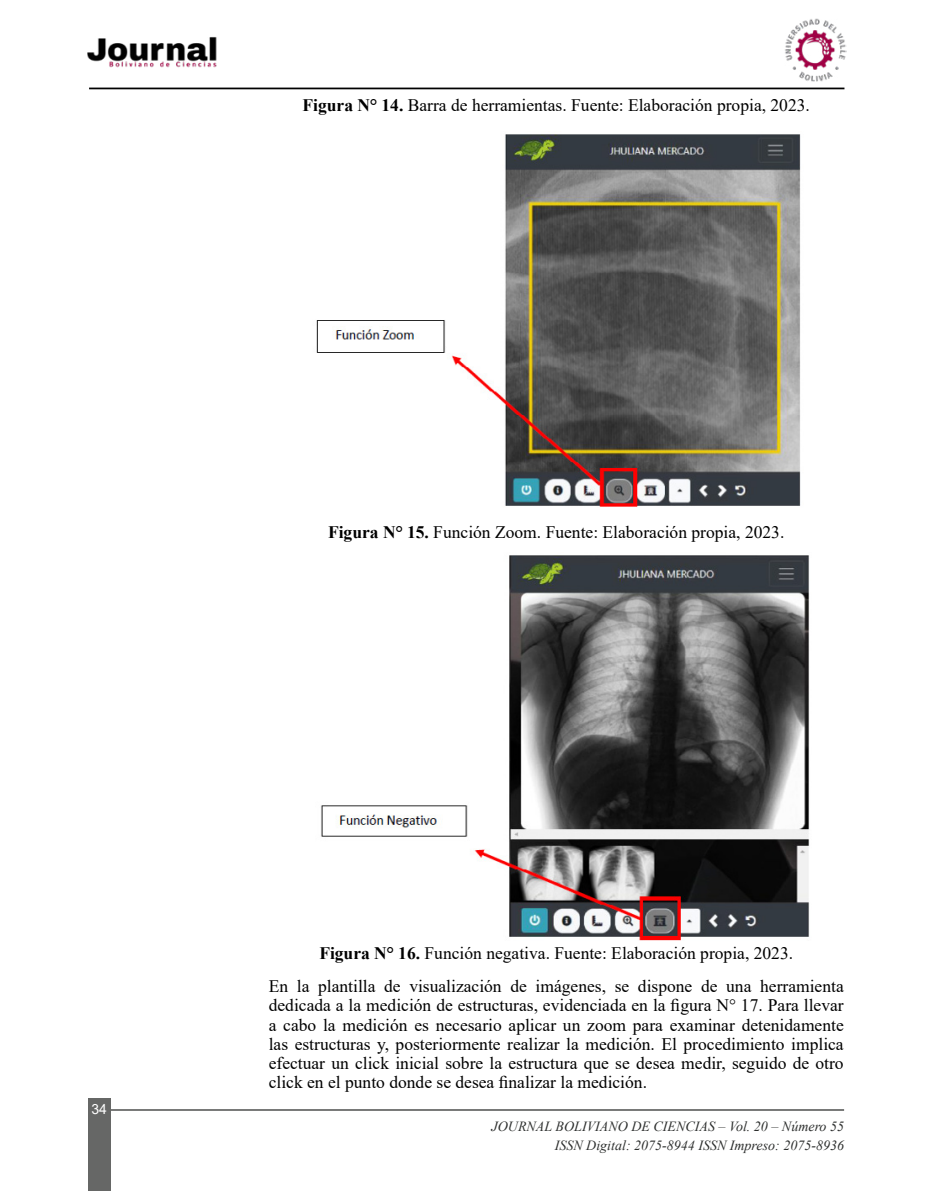
<style>
.page{position:relative;width:943px;height:1191px;background:#fff}
.page>*{position:absolute;margin:0;border:0;box-sizing:border-box;transform-origin:0 0}
.t1{font:17.5px/19.2px "Times New Roman";color:#000;text-align:center}
.t2{font:italic 14px/19.2px "Times New Roman";color:#2d2f2e;text-align:right}
.t3{font:14px "Arial";color:#fff}
.s1{font-weight:700}
</style>
<div class="page">
<img style="left:88px;top:37px;width:129px;height:31px">
<hr style="left:99px;top:1109px;width:745px;height:1px;background:#676867">
<hr style="left:89px;top:88px;width:755px;height:1px;background:#000">
<div style="left:88px;top:1098px;width:22px;height:93px;background:#666766"></div>
<img style="left:785px;top:19px;width:61px;height:62px">
<img style="left:321px;top:555px;width:489px;height:385px">
<img style="left:316px;top:134px;width:485px;height:373px">
<p class="t1" style="left:302px;top:95px;width:509px"><span class="s1">Figura N° 14.</span> Barra de herramientas. Fuente: Elaboración propia, 2023.</p>
<p class="t3" style="left:91px;top:1099px;width:17px">34</p>
<p class="t1" style="left:328px;top:522px;width:458px"><span class="s1">Figura N° 15.</span> Función Zoom. Fuente: Elaboración propia, 2023.</p>
<p class="t1" style="left:269px;top:936px;width:576px;line-height:33.2px"><span class="s1">Figura N° 16.</span> Función negativa. Fuente: Elaboración propia, 2023.<br>En la plantilla de visualización de imágenes, se dispone de una herramienta</p>
<p class="t1" style="left:269px;top:995px;width:576px;text-align:justify">dedicada a la medición de estructuras, evidenciada en la figura N° 17. Para llevar a cabo la medición es necesario aplicar un zoom para examinar detenidamente las estructuras y, posteriormente realizar la medición. El procedimiento implica efectuar un click inicial sobre la estructura que se desea medir, seguido de otro click en el punto donde se desea finalizar la medición.</p>
<p class="t2" style="left:491px;top:1116px;width:354px">JOURNAL BOLIVIANO DE CIENCIAS – Vol. 20 – Número 55<br>ISSN Digital: 2075-8944 ISSN Impreso: 2075-8936</p>
</div>
